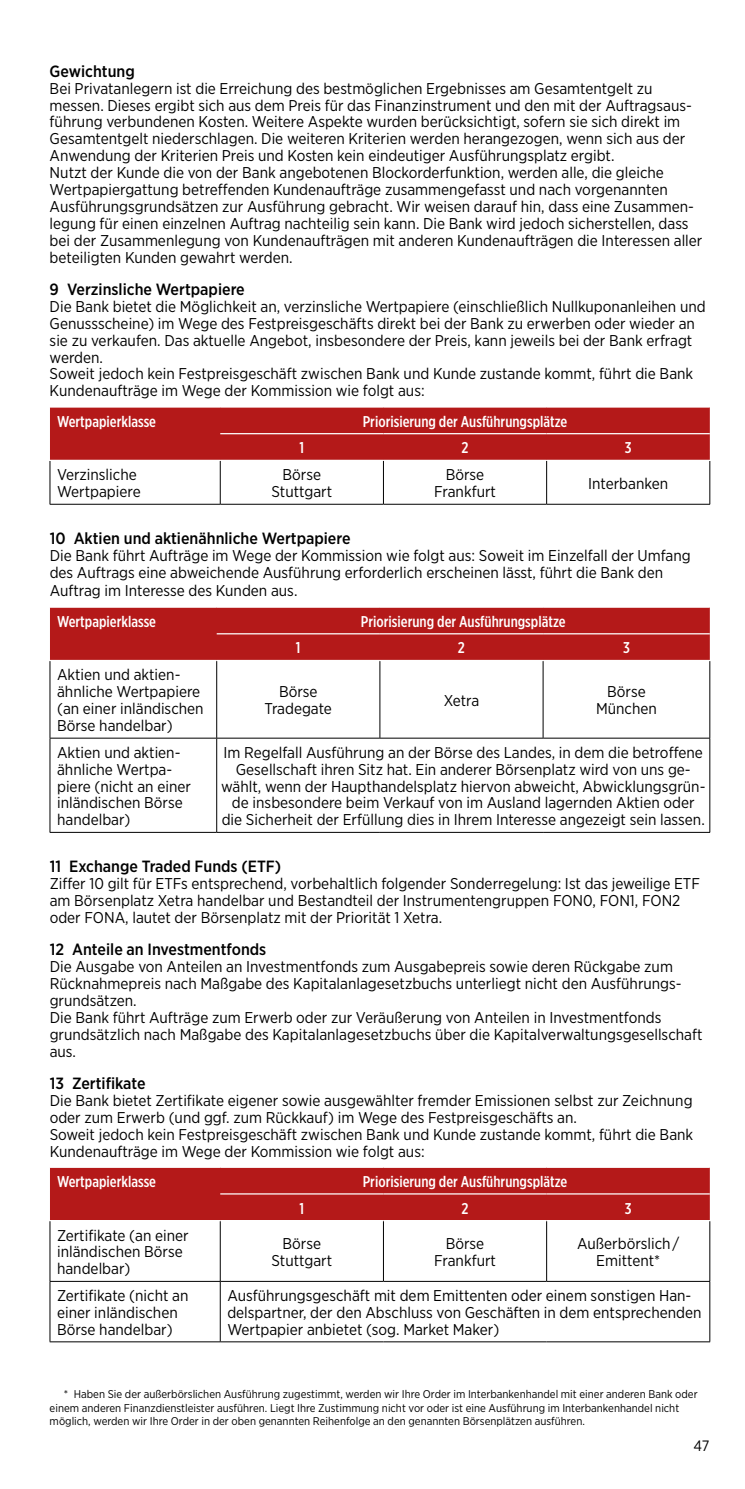
<style>
.page{position:relative;width:745px;height:1489px;background:#fff}
.page>*{position:absolute;margin:0;border:0;box-sizing:border-box;transform-origin:0 0}
.t1{font:500 16.25px "Gotham Narrow";color:#000}
.t2{font:15.5px/17px "Gotham Narrow";color:#000}
.t3{font:500 15.5px "Gotham X Narrow";color:#fff}
.t4{font:15px "Gotham Narrow";color:#000}
.t5{font:11.25px/13.5px "Gotham Narrow";color:#000}
</style>
<div class="page">
<div style="left:50px;top:407px;width:659px;height:53px;background:#b41919"></div>
<hr style="left:220px;top:433px;width:163px;height:1px;background:#fff">
<hr style="left:383px;top:433px;width:163px;height:1px;background:#fff">
<hr style="left:546px;top:433px;width:163px;height:1px;background:#fff">
<hr style="left:49px;top:461px;width:1px;height:43px;background:#000">
<hr style="left:220px;top:461px;width:1px;height:43px;background:#000">
<hr style="left:383px;top:461px;width:1px;height:43px;background:#000">
<hr style="left:546px;top:461px;width:1px;height:43px;background:#000">
<hr style="left:709px;top:461px;width:1px;height:43px;background:#000">
<hr style="left:50px;top:504px;width:170px;height:1px;background:#000">
<hr style="left:220px;top:504px;width:163px;height:1px;background:#000">
<hr style="left:383px;top:504px;width:163px;height:1px;background:#000">
<hr style="left:546px;top:504px;width:163px;height:1px;background:#000">
<div style="left:50px;top:607px;width:659px;height:53px;background:#b41919"></div>
<hr style="left:216px;top:633px;width:163px;height:1px;background:#fff">
<hr style="left:379px;top:633px;width:163px;height:1px;background:#fff">
<hr style="left:542px;top:633px;width:167px;height:1px;background:#fff">
<hr style="left:49px;top:661px;width:1px;height:76px;background:#000">
<hr style="left:216px;top:661px;width:1px;height:76px;background:#000">
<hr style="left:379px;top:661px;width:1px;height:76px;background:#000">
<hr style="left:542px;top:661px;width:1px;height:76px;background:#000">
<hr style="left:709px;top:661px;width:1px;height:76px;background:#000">
<hr style="left:50px;top:737px;width:166px;height:1px;background:#000">
<hr style="left:49px;top:738px;width:1px;height:94px;background:#000">
<hr style="left:216px;top:737px;width:163px;height:1px;background:#000">
<hr style="left:216px;top:738px;width:1px;height:94px;background:#000">
<hr style="left:379px;top:737px;width:163px;height:1px;background:#000">
<hr style="left:542px;top:737px;width:167px;height:1px;background:#000">
<hr style="left:709px;top:738px;width:1px;height:94px;background:#000">
<hr style="left:50px;top:832px;width:166px;height:1px;background:#000">
<hr style="left:216px;top:832px;width:163px;height:1px;background:#000">
<hr style="left:379px;top:832px;width:163px;height:1px;background:#000">
<hr style="left:542px;top:832px;width:167px;height:1px;background:#000">
<div style="left:50px;top:1167px;width:659px;height:52px;background:#b41919"></div>
<hr style="left:220px;top:1193px;width:163px;height:1px;background:#fff">
<hr style="left:383px;top:1193px;width:163px;height:1px;background:#fff">
<hr style="left:546px;top:1193px;width:163px;height:1px;background:#fff">
<hr style="left:49px;top:1221px;width:1px;height:59px;background:#000">
<hr style="left:220px;top:1221px;width:1px;height:59px;background:#000">
<hr style="left:383px;top:1221px;width:1px;height:59px;background:#000">
<hr style="left:546px;top:1221px;width:1px;height:59px;background:#000">
<hr style="left:709px;top:1221px;width:1px;height:59px;background:#000">
<hr style="left:50px;top:1280px;width:170px;height:1px;background:#000">
<hr style="left:49px;top:1281px;width:1px;height:60px;background:#000">
<hr style="left:220px;top:1280px;width:163px;height:1px;background:#000">
<hr style="left:220px;top:1281px;width:1px;height:60px;background:#000">
<hr style="left:383px;top:1280px;width:163px;height:1px;background:#000">
<hr style="left:546px;top:1280px;width:163px;height:1px;background:#000">
<hr style="left:709px;top:1281px;width:1px;height:60px;background:#000">
<hr style="left:50px;top:1341px;width:170px;height:1px;background:#000">
<hr style="left:220px;top:1341px;width:163px;height:1px;background:#000">
<hr style="left:383px;top:1341px;width:163px;height:1px;background:#000">
<hr style="left:546px;top:1341px;width:163px;height:1px;background:#000">
<p class="t1" style="left:50px;top:61px;width:87px">Gewichtung</p>
<p class="t2" style="left:50px;top:79px;width:654px">Bei Privatanlegern ist die Erreichung des bestmöglichen Ergebnisses am Gesamtentgelt zu messen. Dieses ergibt sich aus dem Preis für das Finanzinstrument und den mit der Auftragsaus&shy;führung verbundenen Kosten. Weitere Aspekte wurden berücksichtigt, sofern sie sich direkt im Gesamtentgelt niederschlagen. Die weiteren Kriterien werden herangezogen, wenn sich aus der Anwendung der Kriterien Preis und Kosten kein eindeutiger Ausführungsplatz ergibt.<br>Nutzt der Kunde die von der Bank angebotenen Blockorderfunktion, werden alle, die gleiche Wertpapiergattung betreffenden Kundenaufträge zusammengefasst und nach vorgenannten Ausführungsgrundsätzen zur Ausführung gebracht. Wir weisen darauf hin, dass eine Zusammen&shy;legung für einen einzelnen Auftrag nachteilig sein kann. Die Bank wird jedoch sicherstellen, dass bei der Zusammenlegung von Kundenaufträgen mit anderen Kundenaufträgen die Interessen aller beteiligten Kunden gewahrt werden.</p>
<p class="t1" style="left:50px;top:279px;width:196px">9 Verzinsliche Wertpapiere</p>
<p class="t2" style="left:50px;top:298px;width:657px">Die Bank bietet die Möglichkeit an, verzinsliche Wertpapiere (einschließlich Nullkuponanleihen und Genussscheine) im Wege des Festpreisgeschäfts direkt bei der Bank zu erwerben oder wieder an sie zu verkaufen. Das aktuelle Angebot, insbesondere der Preis, kann jeweils bei der Bank erfragt werden.<br>Soweit jedoch kein Festpreisgeschäft zwischen Bank und Kunde zustande kommt, führt die Bank Kundenaufträge im Wege der Kommission wie folgt aus:</p>
<p class="t3" style="left:57px;top:412px;width:100px">Wertpapierklasse</p>
<p class="t3" style="left:362px;top:412px;width:206px">Priorisierung der Ausführungsplätze</p>
<p class="t3" style="left:299px;top:438px;width:6px">1</p>
<p class="t3" style="left:461px;top:438px;width:8px">2</p>
<p class="t3" style="left:624px;top:438px;width:8px">3</p>
<p class="t2" style="left:57px;top:466px;width:85px">Verzinsliche<br>Wertpapiere</p>
<p class="t2" style="left:271px;top:466px;width:62px;text-align:center">Börse<br>Stuttgart</p>
<p class="t2" style="left:434px;top:466px;width:63px;text-align:center">Börse<br>Frankfurt</p>
<p class="t2" style="left:587px;top:474px;width:82px">Interbanken</p>
<p class="t1" style="left:50px;top:528px;width:302px">10 Aktien und aktienähnliche Wertpapiere</p>
<p class="t2" style="left:50px;top:546px;width:642px">Die Bank führt Aufträge im Wege der Kommission wie folgt aus: Soweit im Einzelfall der Umfang des Auftrags eine abweichende Ausführung erforderlich erscheinen lässt, führt die Bank den</p>
<p class="t2" style="left:50px;top:582px;width:249px">Auftrag im Interesse des Kunden aus.</p>
<p class="t3" style="left:57px;top:612px;width:100px">Wertpapierklasse</p>
<p class="t3" style="left:361px;top:612px;width:206px">Priorisierung der Ausführungsplätze</p>
<p class="t3" style="left:296px;top:638px;width:6px">1</p>
<p class="t3" style="left:457px;top:638px;width:8px">2</p>
<p class="t3" style="left:622px;top:638px;width:8px">3</p>
<p class="t2" style="left:57px;top:666px;width:148px">Aktien und aktien&shy;ähnliche Wertpapiere (an einer inländischen<br>Börse handelbar)</p>
<p class="t2" style="left:264px;top:683px;width:69px;text-align:center">Börse<br>Tradegate</p>
<p class="t2" style="left:443px;top:691px;width:37px">Xetra</p>
<p class="t2" style="left:595px;top:683px;width:62px;text-align:center">Börse<br>München</p>
<p class="t2" style="left:57px;top:743px;width:135px">Aktien und aktien&shy;ähnliche Wertpa&shy;piere (nicht an einer inländischen Börse handelbar)</p>
<p class="t2" style="left:221px;top:743px;width:485px;text-align:center">Im Regelfall Ausführung an der Börse des Landes, in dem die betroffene Gesellschaft ihren Sitz hat. Ein anderer Börsenplatz wird von uns ge&shy;wählt, wenn der Haupthandelsplatz hiervon abweicht, Abwicklungsgrün&shy;de insbesondere beim Verkauf von im Ausland lagernden Aktien oder die Sicherheit der Erfüllung dies in Ihrem Interesse angezeigt sein lassen.</p>
<p class="t1" style="left:50px;top:856px;width:233px">11 Exchange Traded Funds (ETF)</p>
<p class="t2" style="left:50px;top:874px;width:651px">Ziffer 10 gilt für ETFs entsprechend, vorbehaltlich folgender Sonderregelung: Ist das jeweilige ETF am Börsenplatz Xetra handelbar und Bestandteil der Instrumentengruppen FON0, FON1, FON2 oder FONA, lautet der Börsenplatz mit der Priorität 1 Xetra.</p>
<p class="t1" style="left:50px;top:939px;width:218px">12 Anteile an Investmentfonds</p>
<p class="t2" style="left:50px;top:957px;width:654px">Die Ausgabe von Anteilen an Investmentfonds zum Ausgabepreis sowie deren Rückgabe zum Rücknahmepreis nach Maßgabe des Kapitalanlagesetzbuchs unterliegt nicht den Ausführungs&shy;grundsätzen.<br>Die Bank führt Aufträge zum Erwerb oder zur Veräußerung von Anteilen in Investmentfonds grundsätzlich nach Maßgabe des Kapitalanlagesetzbuchs über die Kapitalverwaltungsgesellschaft aus.</p>
<p class="t1" style="left:50px;top:1072px;width:97px">13 Zertifikate</p>
<p class="t2" style="left:50px;top:1091px;width:644px">Die Bank bietet Zertifikate eigener sowie ausgewählter fremder Emissionen selbst zur Zeichnung oder zum Erwerb (und ggf. zum Rückkauf) im Wege des Festpreisgeschäfts an.<br>Soweit jedoch kein Festpreisgeschäft zwischen Bank und Kunde zustande kommt, führt die Bank Kundenaufträge im Wege der Kommission wie folgt aus:</p>
<p class="t3" style="left:57px;top:1171px;width:100px">Wertpapierklasse</p>
<p class="t3" style="left:362px;top:1171px;width:206px">Priorisierung der Ausführungsplätze</p>
<p class="t3" style="left:299px;top:1198px;width:6px">1</p>
<p class="t3" style="left:461px;top:1198px;width:8px">2</p>
<p class="t3" style="left:624px;top:1198px;width:8px">3</p>
<p class="t2" style="left:57px;top:1226px;width:133px">Zertifikate (an einer inländischen Börse handelbar)</p>
<p class="t2" style="left:271px;top:1234px;width:62px;text-align:center">Börse<br>Stuttgart</p>
<p class="t2" style="left:434px;top:1234px;width:63px;text-align:center">Börse<br>Frankfurt</p>
<p class="t2" style="left:576px;top:1234px;width:104px;text-align:center">Außerbörslich /<br>Emittent*</p>
<p class="t2" style="left:57px;top:1286px;width:133px">Zertifikate (nicht an einer inländischen<br>Börse handelbar)</p>
<p class="t2" style="left:227px;top:1286px;width:475px">Ausführungsgeschäft mit dem Emittenten oder einem sonstigen Han&shy;delspartner, der den Abschluss von Geschäften in dem entsprechenden<br>Wertpapier anbietet (sog. Market Maker)</p>
<p class="t5" style="left:50px;top:1386px;width:649px;text-indent:14px">* Haben Sie der außerbörslichen Ausführung zugestimmt, werden wir Ihre Order im Interbankenhandel mit einer anderen Bank oder einem anderen Finanzdienstleister ausführen. Liegt Ihre Zustimmung nicht vor oder ist eine Ausführung im Interbankenhandel nicht möglich, werden wir Ihre Order in der oben genannten Reihenfolge an den genannten Börsenplätzen ausführen.</p>
<p class="t4" style="left:693px;top:1436px;width:17px">47</p>
</div>
